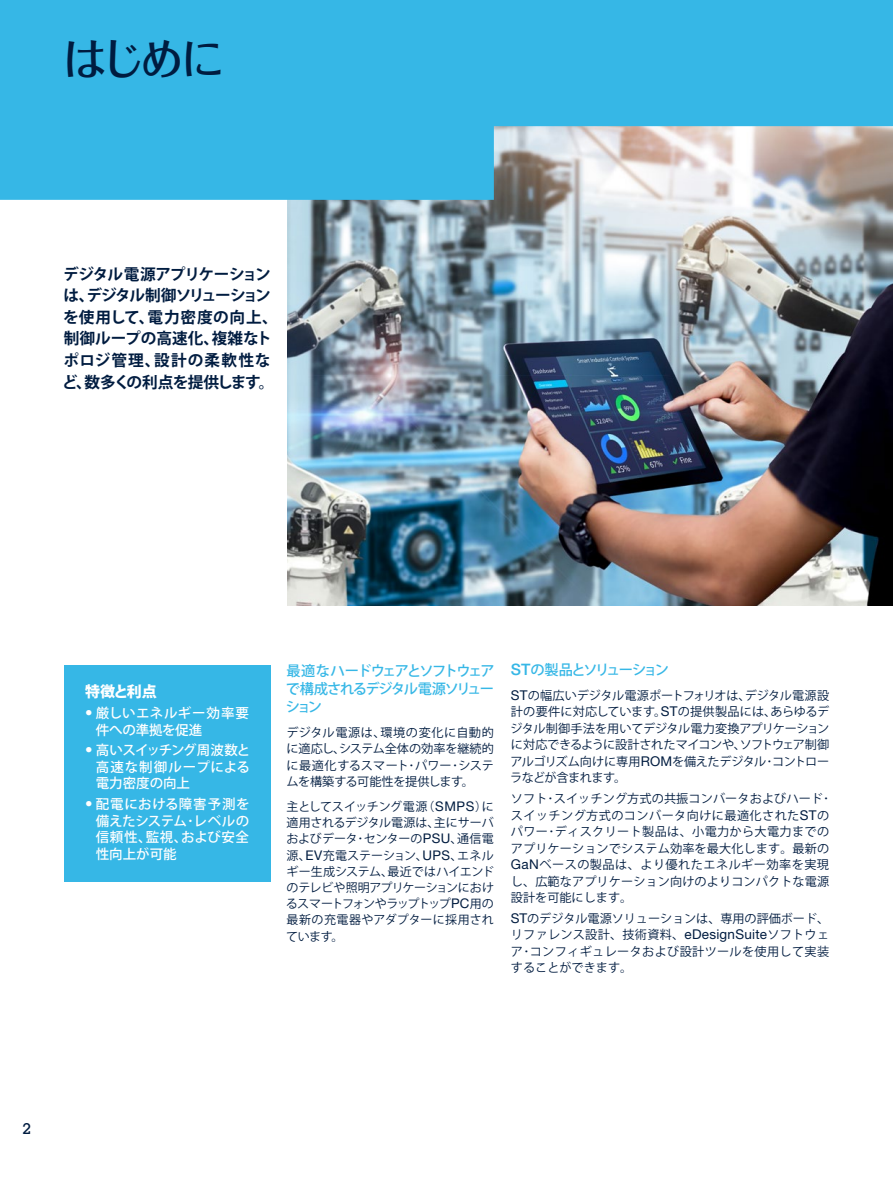
<style>
.page{position:relative;width:893px;height:1188px;background:#fff}
.page>*{position:absolute;margin:0;border:0;box-sizing:border-box;transform-origin:0 0}
.t1{font:500 44.55px "Folk Pro";color:#001c40}
.t2{font:700 15.6px/21.6px "Koz Go Pro";letter-spacing:-.01em;color:#001c40}
.t3{font:800 15px "Koz Go Pro";letter-spacing:-.055em;color:#fff}
.t4{font:500 15px "Lubalin Graph Std";color:#001c40}
.t5{font:500 14.25px/18px "Koz Go Pro";letter-spacing:-.11em;color:#36b7e6;text-align:justify}
.t6{font:500 14.25px "Koz Go Pro";letter-spacing:-.14em;color:#36b7e6}
.t7{font:500 13.5px/16.5px "Koz Go Pro";color:#fff;text-align:justify}
.t8{font:12.15px/16.5px "Koz Go Pro";letter-spacing:.005em;color:#001c40;text-align:justify}
.t9{font:12px/16.2px "Koz Go Pro";letter-spacing:-.01em;color:#001c40;text-align:justify}
.s1{font-family:"Helvetica Neue LT Std";font-weight:400;font-stretch:condensed;font-size:15px}
.s2{font-family:"Helvetica Neue LT Std";font-size:13.35px}
.s3{font-family:"Helvetica Neue LT Std";font-size:15.75px}
.s4{font-family:"Helvetica Neue LT Std";font-size:13.5px}
</style>
<div class="page">
<img style="left:287px;top:200px;width:606px;height:405px">
<svg style="left:0;top:0;width:893px;height:200px;fill:#36b7e6"></svg>
<div style="left:64px;top:665px;width:206px;height:217px;background:#36b7e6"></div>
<h1 class="t1" style="left:63px;top:21px;width:163px">はじめに</h1>
<p class="t2" style="left:62px;top:264px;width:217px">デジタル電源アプリケーションは、デジタル制御ソリューションを使用して、電力密度の向上、制御ループの高速化、複雑なトポロジ管理、設計の柔軟性など、数多くの利点を提供します。</p>
<p class="t3" style="left:85px;top:682px;width:73px">特徴と利点</p>
<p class="t7" style="left:96px;top:705px;width:155px;text-indent:-11px"><span class="s1">•</span> 厳しいエネルギー効率要件への準拠を促進</p>
<p class="t7" style="left:96px;top:743px;width:156px;text-indent:-11px"><span class="s1">•</span> 高いスイッチング周波数と高速な制御ループによる電力密度の向上</p>
<p class="t7" style="left:96px;top:796px;width:155px;text-indent:-11px"><span class="s1">•</span> 配電における障害予測を備えたシステム･レベルの信頼性、監視、および安全性向上が可能</p>
<p class="t5" style="left:286px;top:662px;width:210px">最適なハードウェアとソフトウェアで構成されるデジタル電源ソリューション</p>
<p class="t8" style="left:286px;top:724px;width:209px">デジタル電源は、環境の変化に自動的に適応し、システム全体の効率を継続的に最適化するスマート･パワー･システムを構築する可能性を提供します。</p>
<p class="t9" style="left:286px;top:799px;width:210px">主としてスイッチング電源（<span class="s2">SMPS</span>）に適用されるデジタル電源は、主にサーバおよびデータ･センターの<span class="s2">PSU</span>、通信電源、<span class="s2">EV</span>充電ステーション、<span class="s2">UPS</span>、エネルギー生成システム、最近ではハイエンドのテレビや照明アプリケーションにおけるスマートフォンやラップトップ<span class="s2">PC</span>用の最新の充電器やアダプターに採用されています。</p>
<p class="t6" style="left:511px;top:660px;width:160px"><span class="s3">ST</span>の製品とソリューション</p>
<p class="t8" style="left:510px;top:687px;width:321px"><span class="s4">ST</span>の幅広いデジタル電源ポートフォリオは、デジタル電源設計の要件に対応しています。<span class="s4">ST</span>の提供製品には、あらゆるデジタル制御手法を用いてデジタル電力変換アプリケーションに対応できるように設計されたマイコンや、ソフトウェア制御アルゴリズム向けに専用<span class="s4">ROM</span>を備えたデジタル･コントローラなどが含まれます。</p>
<p class="t8" style="left:511px;top:791px;width:320px">ソフト･スイッチング方式の共振コンバータおよびハード･スイッチング方式のコンバータ向けに最適化された<span class="s4">ST</span>のパワー･ディスクリート製品は、小電力から大電力までのアプリケーションでシステム効率を最大化します。最新の<span class="s4">GaN</span>ベースの製品は、より優れたエネルギー効率を実現し、広範なアプリケーション向けのよりコンパクトな電源設計を可能にします。</p>
<p class="t8" style="left:511px;top:910px;width:320px"><span class="s4">ST</span>のデジタル電源ソリューションは、専用の評価ボード、リファレンス設計、技術資料、<span class="s4">eDesignSuite</span>ソフトウェア･コンフィギュレータおよび設計ツールを使用して実装することができます。</p>
<p class="t4" style="left:23px;top:1119px;width:10px">2</p>
</div>
